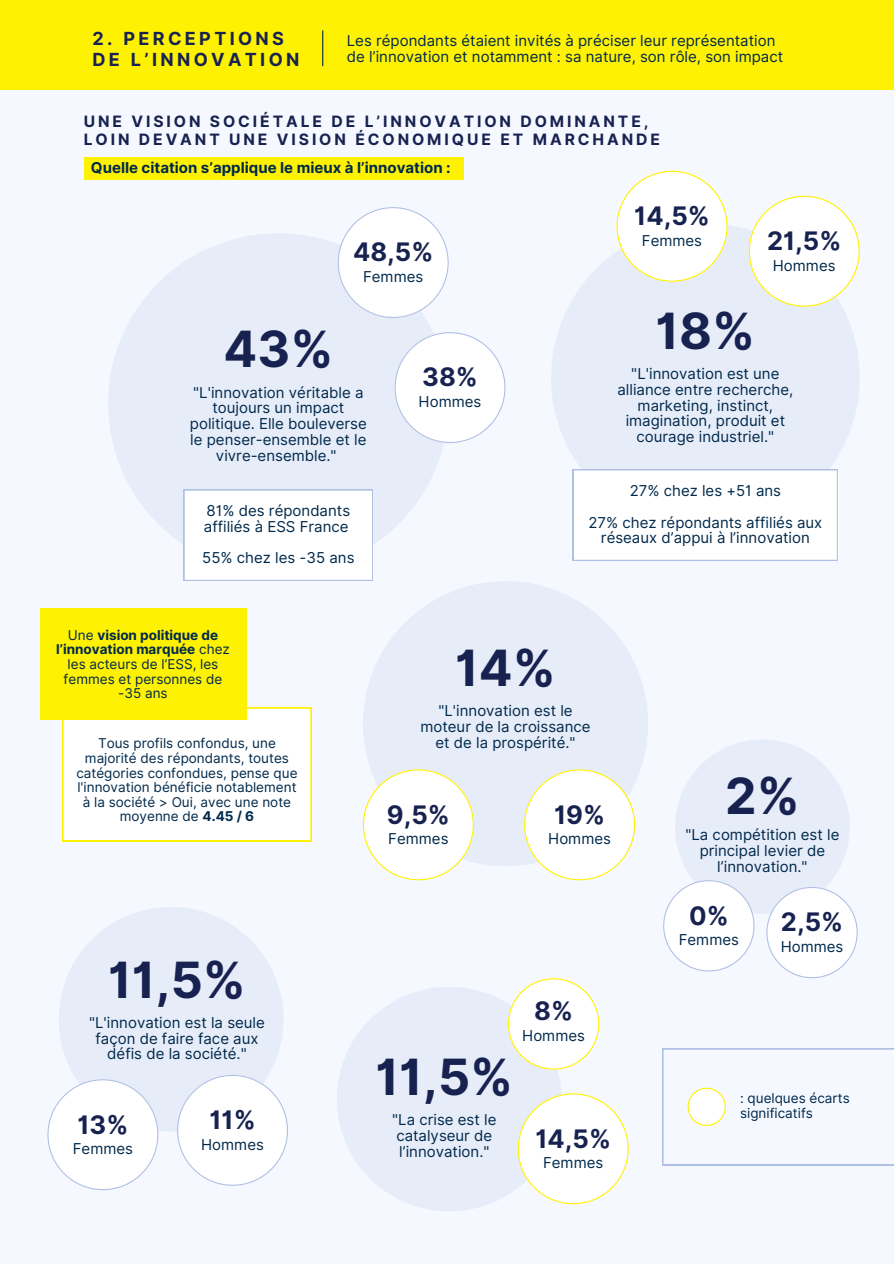
<style>
.page{position:relative;width:894px;height:1264px;background:#fff}
.page>*{position:absolute;margin:0;border:0;box-sizing:border-box;transform-origin:0 0}
.t1{font:700 49.95px "Inter";color:#172250}
.t2{font:700 25.5px "Inter";color:#172250}
.t3{font:700 18px/21.3px "Inter";letter-spacing:.185em;color:#172250}
.t4{font:700 15.6px/18.6px "Inter";letter-spacing:.185em;color:#172250}
.t5{font:15px/15.8px "Inter";color:#00294b;text-align:center}
.t6{font:700 15px "Inter";color:#00294b}
.t7{font:13.5px/14.7px "Inter";color:#00294b;text-align:center}
.s1{font-weight:700}
</style>
<div class="page">
<div style="left:0;top:0;width:893px;height:1263px;background:#f5f8ff"></div>
<div style="left:0;top:0;width:893px;height:90px;background:#fef102"></div>
<div style="left:84px;top:157px;width:379px;height:23px;background:#fef102"></div>
<div style="left:108px;top:233px;width:340px;height:340px;background:#e7ecf9;border-radius:50%"></div>
<svg style="left:337px;top:207px;width:111px;height:111px"></svg>
<svg style="left:394px;top:332px;width:111px;height:111px"></svg>
<div style="left:183px;top:489px;width:189px;height:91px;background:#fff"></div>
<div style="left:363px;top:581px;width:285px;height:285px;background:#e7ecf9;border-radius:50%"></div>
<svg style="left:363px;top:769px;width:111px;height:111px"></svg>
<svg style="left:524px;top:769px;width:111px;height:111px"></svg>
<svg style="left:662px;top:1048px;width:231px;height:117px"></svg>
<div style="left:337px;top:986px;width:224px;height:225px;background:#e7ecf9;border-radius:50%"></div>
<svg style="left:517px;top:1093px;width:111px;height:111px"></svg>
<svg style="left:507px;top:978px;width:92px;height:91px"></svg>
<div style="left:59px;top:906px;width:224px;height:225px;background:#e7ecf9;border-radius:50%"></div>
<svg style="left:47px;top:1079px;width:111px;height:111px"></svg>
<svg style="left:177px;top:1074px;width:111px;height:111px"></svg>
<div style="left:674px;top:739px;width:175px;height:175px;background:#e7ecf9;border-radius:50%"></div>
<svg style="left:663px;top:880px;width:91px;height:91px"></svg>
<svg style="left:766px;top:886px;width:91px;height:92px"></svg>
<div style="left:551px;top:223px;width:308px;height:309px;background:#e7ecf9;border-radius:50%"></div>
<svg style="left:616px;top:171px;width:111px;height:111px"></svg>
<svg style="left:748px;top:196px;width:111px;height:111px"></svg>
<div style="left:572px;top:469px;width:265px;height:91px;background:#fff"></div>
<div style="left:62px;top:707px;width:249px;height:134px;background:#fff"></div>
<div style="left:40px;top:608px;width:206px;height:111px;background:#fef102"></div>
<hr style="left:322px;top:30px;width:1px;height:36px;background:#00294b">
<h3 class="t3" style="left:92px;top:28px;width:208px">2. PERCEPTIONS<br>DE L’INNOVATION</h3>
<h4 class="t5" style="left:347px;top:33px;width:437px;text-align:left">Les répondants étaient invités à préciser leur représentation de l’innovation et notamment : sa nature, son rôle, son impact</h4>
<h6 class="t4" style="left:84px;top:112px;width:577px">UNE VISION SOCIÉTALE DE L’INNOVATION DOMINANTE,<br>LOIN DEVANT UNE VISION ÉCONOMIQUE ET MARCHANDE</h6>
<h5 class="t6" style="left:91px;top:159px;width:361px">Quelle citation s’applique le mieux à l’innovation :</h5>
<h2 class="t2" style="left:353px;top:237px;width:82px">48,5%</h2>
<h6 class="t5" style="left:363px;top:268px;width:62px">Femmes</h6>
<h2 class="t1" style="left:223px;top:319px;width:111px">43%</h2>
<h6 class="t5" style="left:190px;top:384px;width:178px">"L'innovation véritable a toujours un impact politique. Elle bouleverse le penser-ensemble et le vivre-ensemble."</h6>
<h6 class="t5" style="left:204px;top:503px;width:148px;text-align:left">81% des répondants affiliés à ESS France</h6>
<h6 class="t5" style="left:202px;top:550px;width:154px">55% chez les -35 ans</h6>
<h1 class="t2" style="left:422px;top:362px;width:57px">38%</h1>
<h6 class="t5" style="left:418px;top:393px;width:64px">Hommes</h6>
<h6 class="t2" style="left:634px;top:200px;width:77px">14,5%</h6>
<h1 class="t5" style="left:641px;top:232px;width:62px">Femmes</h1>
<h6 class="t2" style="left:766px;top:225px;width:76px">21,5%</h6>
<h6 class="t5" style="left:772px;top:257px;width:64px">Hommes</h6>
<h2 class="t1" style="left:655px;top:301px;width:101px">18%</h2>
<h2 class="t5" style="left:617px;top:365px;width:177px">"L'innovation est une alliance entre recherche, marketing, instinct, imagination, produit et courage industriel."</h2>
<h6 class="t5" style="left:629px;top:482px;width:153px">27% chez les +51 ans</h6>
<h2 class="t5" style="left:588px;top:514px;width:235px">27% chez répondants affiliés aux réseaux d’appui à l’innovation</h2>
<p class="t7" style="left:56px;top:627px;width:175px">Une <span class="s1">vision politique de l’innovation marquée</span> chez les acteurs de l’ESS, les femmes et personnes de -35 ans</p>
<h2 class="t7" style="left:76px;top:736px;width:222px">Tous profils confondus, une majorité des répondants, toutes catégories confondues, pense que l'innovation bénéficie notablement à la société &gt; Oui, avec une note moyenne de <span class="s1">4.45 / 6</span></h2>
<h6 class="t1" style="left:108px;top:949px;width:139px">11,5%</h6>
<h2 class="t5" style="left:89px;top:1014px;width:177px">"L'innovation est la seule façon de faire face aux défis de la société."</h2>
<h6 class="t2" style="left:77px;top:1108px;width:52px">13%</h6>
<h1 class="t5" style="left:73px;top:1140px;width:62px">Femmes</h1>
<h6 class="t2" style="left:209px;top:1104px;width:48px">11%</h6>
<h2 class="t5" style="left:201px;top:1136px;width:64px">Hommes</h2>
<h2 class="t1" style="left:455px;top:637px;width:102px">14%</h2>
<h6 class="t5" style="left:420px;top:702px;width:171px">"L'innovation est le moteur de la croissance et de la prospérité."</h6>
<h2 class="t2" style="left:387px;top:799px;width:64px">9,5%</h2>
<h6 class="t5" style="left:388px;top:830px;width:62px">Femmes</h6>
<h1 class="t2" style="left:554px;top:799px;width:52px">19%</h1>
<h6 class="t5" style="left:548px;top:830px;width:64px">Hommes</h6>
<h6 class="t1" style="left:375px;top:1046px;width:139px">11,5%</h6>
<p class="t5" style="left:392px;top:1111px;width:106px;text-align:left">"La crise est le catalyseur de l’innovation."</p>
<h6 class="t2" style="left:534px;top:995px;width:40px">8%</h6>
<h2 class="t5" style="left:522px;top:1027px;width:64px">Hommes</h2>
<p class="t2" style="left:535px;top:1123px;width:77px">14,5%</p>
<h1 class="t5" style="left:543px;top:1154px;width:62px">Femmes</h1>
<h6 class="t1" style="left:725px;top:766px;width:76px">2%</h6>
<h2 class="t5" style="left:685px;top:826px;width:155px">"La compétition est le principal levier de l’innovation."</h2>
<h6 class="t2" style="left:689px;top:900px;width:41px">0%</h6>
<h6 class="t5" style="left:678px;top:931px;width:62px">Femmes</h6>
<h1 class="t2" style="left:780px;top:906px;width:64px">2,5%</h1>
<h6 class="t5" style="left:780px;top:938px;width:64px">Hommes</h6>
<h6 class="t7" style="left:739px;top:1091px;width:111px;text-align:left">: quelques écarts significatifs</h6>
</div>
